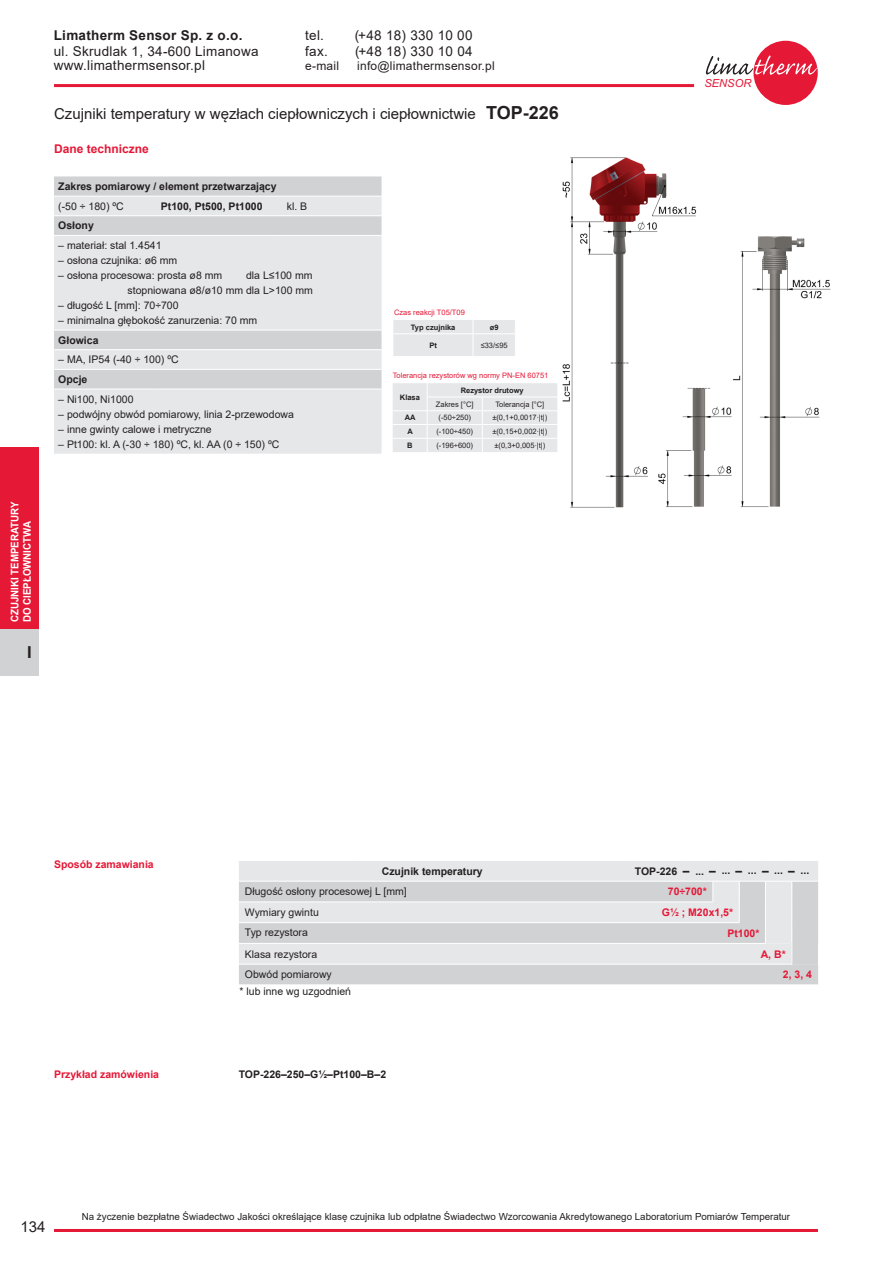
<style>
.page{position:relative;width:872px;height:1263px;background:#fff}
.page>*{position:absolute;margin:0;border:0;box-sizing:border-box;transform-origin:0 0}
.t1{font:700 16.5px "Arial";color:#231f20}
.t2{font:15px "Arial";color:#231f20}
.t3{font:13.5px/14.4px "Arial";letter-spacing:.02em;color:#231f20}
.t4{font:700 13.5px "Arial";letter-spacing:.02em;color:#231f20}
.t5{font:12px "Arial";letter-spacing:.02em;color:#231f20}
.t6{font:700 12px "Arial";color:#e51836}
.t7{font:700 12px "Arial";color:#231f20}
.t8{font:italic 11.1px "Arial";color:#e51836}
.t9{font:10.5px/15px "Arial";color:#231f20;text-align:right}
.t10{font:700 10.5px "Arial";color:#231f20}
.t11{font:700 10.5px "Arial";color:#e51836}
.t12{font:700 10.5px/12.3px "Arial";color:#fff;scale:.93 1}
.t13{font:9.75px "Arial";color:#231f20}
.t14{font:7.5px "Arial";color:#231f20}
.t15{font:7.5px "Arial";color:#e51836}
.t16{font:700 7.5px "Arial";color:#231f20}
.s1{font-weight:700;font-size:18px}
</style>
<div class="page">
<hr style="left:54px;top:1229px;width:764px;height:3px;background:#e51836">
<div style="left:0;top:629px;width:38px;height:46px;background:#d1d2d4"></div>
<div style="left:0;top:447px;width:38px;height:182px;background:#e51836"></div>
<div style="left:753px;top:41px;width:64px;height:64px;background:#e51836;border-radius:50%"></div>
<svg style="left:706px;top:55px;width:111px;height:20px"></svg>
<hr style="left:54px;top:84px;width:640px;height:3px;background:#e51836">
<svg style="left:54px;top:176px;width:327px;height:20px;background:#d2d3d5"></svg>
<svg style="left:54px;top:197px;width:327px;height:257px;background:#e1e2e4"></svg>
<hr style="left:54px;top:215px;width:103px;height:1px;background:#fff">
<hr style="left:157px;top:215px;width:117px;height:1px;background:#fff">
<hr style="left:274px;top:215px;width:107px;height:1px;background:#fff">
<hr style="left:54px;top:235px;width:103px;height:1px;background:#fff">
<hr style="left:157px;top:235px;width:117px;height:1px;background:#fff">
<hr style="left:274px;top:235px;width:107px;height:1px;background:#fff">
<hr style="left:54px;top:330px;width:103px;height:1px;background:#fff">
<hr style="left:157px;top:330px;width:117px;height:1px;background:#fff">
<hr style="left:274px;top:330px;width:107px;height:1px;background:#fff">
<hr style="left:54px;top:349px;width:103px;height:1px;background:#fff">
<hr style="left:157px;top:349px;width:117px;height:1px;background:#fff">
<hr style="left:274px;top:349px;width:107px;height:1px;background:#fff">
<hr style="left:54px;top:369px;width:103px;height:1px;background:#fff">
<hr style="left:157px;top:369px;width:117px;height:1px;background:#fff">
<hr style="left:274px;top:369px;width:107px;height:1px;background:#fff">
<hr style="left:54px;top:389px;width:103px;height:1px;background:#fff">
<hr style="left:157px;top:389px;width:117px;height:1px;background:#fff">
<hr style="left:274px;top:389px;width:107px;height:1px;background:#fff">
<div style="left:239px;top:965px;width:579px;height:19px;background:#d1d2d4"></div>
<svg style="left:686px;top:984px;width:132px;height:1px"></svg>
<svg style="left:239px;top:861px;width:579px;height:104px;background:#dfe0e1"></svg>
<div style="left:393px;top:320px;width:122px;height:36px;background:#e6e7e9"></div>
<svg style="left:393px;top:383px;width:164px;height:69px;background:#e7e8ea"></svg>
<img style="left:562px;top:157px;width:268px;height:351px">
<p class="t12" style="left:9px;top:622px;width:131px;rotate:-90deg">CZUJNIKI TEMPERATURY<br>DO CIEPŁOWNICTWA</p>
<h1 class="t1" style="left:27px;top:641px;width:6px">I</h1>
<p class="t3" style="left:305px;top:28px;width:20px">tel.</p>
<p class="t3" style="left:355px;top:28px;width:119px">(+48 18) 330 10 00</p>
<p class="t3" style="left:305px;top:44px;width:24px">fax.</p>
<p class="t3" style="left:355px;top:44px;width:119px">(+48 18) 330 10 04</p>
<p class="t5" style="left:305px;top:58px;width:35px">e-mail</p>
<p class="t5" style="left:357px;top:58px;width:139px">info@limathermsensor.pl</p>
<h2 class="t2" style="left:54px;top:104px;width:506px">Czujniki temperatury w węzłach ciepłowniczych i ciepłownictwie <span class="s1">TOP-226</span></h2>
<p class="t4" style="left:54px;top:26px;width:190px">Limatherm Sensor Sp. z o.o.</p>
<p class="t3" style="left:54px;top:44px;width:206px">ul. Skrudlak 1, 34-600 Limanowa www.limathermsensor.pl</p>
<p class="t6" style="left:54px;top:140px;width:96px">Dane techniczne</p>
<p class="t10" style="left:58px;top:179px;width:220px">Zakres pomiarowy / element przetwarzający</p>
<p class="t9" style="left:58px;top:198px;width:67px">(-50 ÷ 180) ºC</p>
<p class="t10" style="left:161px;top:199px;width:103px">Pt100, Pt500, Pt1000</p>
<p class="t9" style="left:287px;top:198px;width:22px">kl. B</p>
<p class="t10" style="left:58px;top:218px;width:37px">Osłony</p>
<p class="t9" style="left:58px;top:238px;width:105px">– materiał: stal 1.4541</p>
<p class="t9" style="left:58px;top:253px;width:121px">– osłona czujnika: ø6 mm</p>
<p class="t9" style="left:58px;top:268px;width:165px">– osłona procesowa: prosta ø8 mm</p>
<p class="t9" style="left:128px;top:268px;width:187px">dla L≤100 mm<br>stopniowana ø8/ø10 mm dla L&gt;100 mm</p>
<p class="t9" style="left:58px;top:298px;width:122px">– długość L [mm]: 70÷700</p>
<p class="t9" style="left:58px;top:313px;width:200px">– minimalna głębokość zanurzenia: 70 mm</p>
<p class="t10" style="left:58px;top:333px;width:42px">Głowica</p>
<p class="t9" style="left:58px;top:352px;width:122px">– MA, IP54 (-40 ÷ 100) ºC</p>
<p class="t10" style="left:58px;top:372px;width:31px">Opcje</p>
<p class="t9" style="left:58px;top:391px;width:77px">– Ni100, Ni1000</p>
<p class="t9" style="left:58px;top:406px;width:237px">– podwójny obwód pomiarowy, linia 2-przewodowa</p>
<p class="t9" style="left:58px;top:421px;width:155px">– inne gwinty calowe i metryczne</p>
<p class="t9" style="left:58px;top:436px;width:223px">– Pt100: kl. A (-30 ÷ 180) ºC, kl. AA (0 ÷ 150) ºC</p>
<p class="t15" style="left:394px;top:307px;width:72px">Czas reakcji T05/T09</p>
<p class="t16" style="left:411px;top:322px;width:46px">Typ czujnika</p>
<p class="t16" style="left:490px;top:322px;width:10px">ø9</p>
<p class="t16" style="left:429px;top:340px;width:9px">Pt</p>
<p class="t14" style="left:480px;top:340px;width:28px">≤33/≤95</p>
<p class="t15" style="left:393px;top:370px;width:157px">Tolerancja rezystorów wg normy PN-EN 60751</p>
<p class="t16" style="left:400px;top:392px;width:22px">Klasa</p>
<p class="t16" style="left:461px;top:385px;width:64px">Rezystor drutowy</p>
<p class="t14" style="left:436px;top:399px;width:39px">Zakres [°C]</p>
<p class="t14" style="left:495px;top:399px;width:50px">Tolerancja [°C]</p>
<p class="t16" style="left:405px;top:412px;width:12px">AA</p>
<p class="t14" style="left:438px;top:413px;width:34px">(-50÷250)</p>
<p class="t14" style="left:492px;top:413px;width:56px">±(0,1+0,0017∙|t|)</p>
<p class="t16" style="left:407px;top:426px;width:7px">A</p>
<p class="t14" style="left:436px;top:426px;width:38px">(-100÷450)</p>
<p class="t14" style="left:492px;top:426px;width:56px">±(0,15+0,002∙|t|)</p>
<p class="t16" style="left:407px;top:440px;width:7px">B</p>
<p class="t14" style="left:436px;top:440px;width:38px">(-196÷600)</p>
<p class="t14" style="left:494px;top:440px;width:52px">±(0,3+0,005∙|t|)</p>
<p class="t8" style="left:704px;top:76px;width:48px">SENSOR</p>
<p class="t11" style="left:54px;top:857px;width:101px">Sposób zamawiania</p>
<p class="t10" style="left:382px;top:863px;width:102px">Czujnik temperatury</p>
<p class="t10" style="left:635px;top:863px;width:44px">TOP-226</p>
<p class="t10" style="left:695px;top:863px;width:10px">...</p>
<p class="t10" style="left:721px;top:863px;width:10px">...</p>
<p class="t10" style="left:748px;top:863px;width:10px">...</p>
<p class="t10" style="left:774px;top:863px;width:10px">...</p>
<p class="t10" style="left:800px;top:863px;width:10px">...</p>
<p class="t9" style="left:245px;top:884px;width:163px">Długość osłony procesowej L [mm]</p>
<p class="t11" style="left:668px;top:884px;width:41px">70÷700*</p>
<p class="t9" style="left:245px;top:904px;width:75px">Wymiary gwintu</p>
<p class="t11" style="left:662px;top:904px;width:73px">G½ ; M20x1,5*</p>
<p class="t9" style="left:245px;top:925px;width:65px">Typ rezystora</p>
<p class="t11" style="left:727px;top:926px;width:34px">Pt100*</p>
<p class="t9" style="left:245px;top:946px;width:74px">Klasa rezystora</p>
<p class="t11" style="left:760px;top:946px;width:27px">A, B*</p>
<p class="t9" style="left:245px;top:967px;width:88px">Obwód pomiarowy</p>
<p class="t11" style="left:783px;top:967px;width:31px">2, 3, 4</p>
<p class="t7" style="left:683px;top:862px;width:34px">– –</p>
<p class="t7" style="left:735px;top:862px;width:35px">– –</p>
<p class="t7" style="left:788px;top:862px;width:8px">–</p>
<p class="t9" style="left:239px;top:984px;width:113px">* lub inne wg uzgodnień</p>
<p class="t11" style="left:54px;top:1067px;width:107px">Przykład zamówienia</p>
<p class="t10" style="left:239px;top:1067px;width:149px">TOP-226–250–G½–Pt100–B–2</p>
<h2 class="t2" style="left:20px;top:1216px;width:27px">134</h2>
<p class="t13" style="left:82px;top:1209px;width:710px">Na życzenie bezpłatne Świadectwo Jakości określające klasę czujnika lub odpłatne Świadectwo Wzorcowania Akredytowanego Laboratorium Pomiarów Temperatur</p>
</div>
